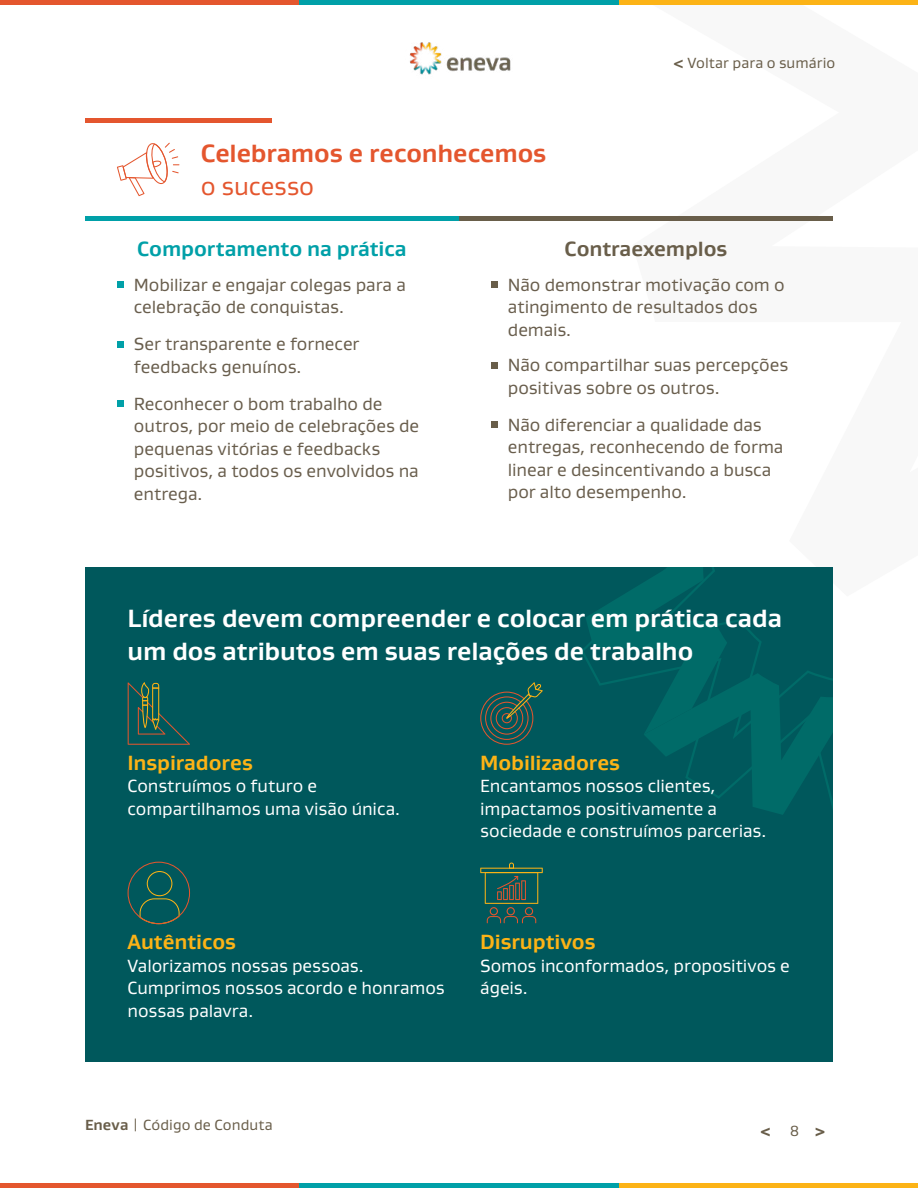
<style>
.page{position:relative;width:918px;height:1188px;background:#fff}
.page>*{position:absolute;margin:0;border:0;box-sizing:border-box;transform-origin:0 0}
.t1{font:700 25.5px/33px "Gustan";letter-spacing:-.005em;color:#fff}
.t2{font:700 25.5px "Gustan";letter-spacing:-.005em;color:#e4562e}
.t3{font:25.5px "Gustan";letter-spacing:-.005em;color:#e4562e}
.t4{font:700 21px "Gustan";letter-spacing:-.005em;color:#fcb316}
.t5{font:700 21px "Gustan";color:#00a0a8}
.t6{font:700 21px "Gustan";letter-spacing:-.005em;color:#695e4a}
.t7{font:18px/22.5px "Gustan";letter-spacing:-.005em;color:#695e4d}
.t8{font:18px/22.5px "Gustan";letter-spacing:-.005em;color:#fff}
.t9{font:15px "Gustan";letter-spacing:.005em;color:#695e4a}
.t10{font:800 15px "Gustan";color:#695e4a}
.s1{font-weight:700}
</style>
<div class="page">
<img style="left:410px;top:42px;width:101px;height:33px">
<div style="left:0;top:1183px;width:299px;height:5px;background:#e4562e"></div>
<div style="left:299px;top:1183px;width:320px;height:5px;background:#00a0a8"></div>
<div style="left:619px;top:1183px;width:299px;height:5px;background:#fcb316"></div>
<div style="left:0;top:0;width:299px;height:5px;background:#e4562e"></div>
<div style="left:299px;top:0;width:320px;height:5px;background:#00a0a8"></div>
<div style="left:619px;top:0;width:299px;height:5px;background:#fcb316"></div>
<svg style="left:117px;top:143px;width:62px;height:53px"></svg>
<hr style="left:85px;top:118px;width:187px;height:4px;background:#e4562e">
<hr style="left:85px;top:217px;width:374px;height:4px;background:#00a0a8">
<div style="left:117px;top:281px;width:6px;height:7px;background:#00a0a8"></div>
<svg style="left:117px;top:341px;width:6px;height:6px"></svg>
<svg style="left:117px;top:401px;width:6px;height:6px"></svg>
<hr style="left:459px;top:217px;width:374px;height:4px;background:#695e4a">
<div style="left:491px;top:281px;width:6px;height:7px;background:#695e4a"></div>
<div style="left:491px;top:362px;width:6px;height:7px;background:#695e4a"></div>
<svg style="left:491px;top:422px;width:6px;height:6px"></svg>
<div style="left:85px;top:567px;width:748px;height:495px;background:#00585c"></div>
<svg style="left:128px;top:862px;width:62px;height:62px"></svg>
<svg style="left:581px;top:567px;width:252px;height:248px"></svg>
<svg style="left:480px;top:682px;width:63px;height:63px"></svg>
<svg style="left:480px;top:863px;width:63px;height:60px"></svg>
<svg style="left:128px;top:682px;width:62px;height:63px"></svg>
<p class="t9" style="left:674px;top:54px;width:163px"><span class="s1">&lt;</span> Voltar para o sumário</p>
<h1 class="t2" style="left:201px;top:136px;width:347px">Celebramos e reconhecemos</h1>
<h1 class="t3" style="left:201px;top:169px;width:115px">o sucesso</h1>
<p class="t5" style="left:137px;top:235px;width:271px">Comportamento na prática</p>
<p class="t6" style="left:565px;top:235px;width:164px">Contraexemplos</p>
<p class="t7" style="left:134px;top:273px;width:274px">Mobilizar e engajar colegas para a celebração de conquistas.</p>
<p class="t7" style="left:134px;top:332px;width:227px">Ser transparente e fornecer feedbacks genuínos.</p>
<p class="t7" style="left:134px;top:392px;width:287px">Reconhecer o bom trabalho de outros, por meio de celebrações de pequenas vitórias e feedbacks positivos, a todos os envolvidos na entrega.</p>
<p class="t7" style="left:508px;top:273px;width:278px">Não demonstrar motivação com o atingimento de resultados dos demais.</p>
<p class="t7" style="left:508px;top:353px;width:282px">Não compartilhar suas percepções positivas sobre os outros.</p>
<p class="t7" style="left:508px;top:413px;width:277px">Não diferenciar a qualidade das entregas, reconhecendo de forma linear e desincentivando a busca por alto desempenho.</p>
<h1 class="t1" style="left:128px;top:601px;width:656px">Líderes devem compreender e colocar em prática cada um dos atributos em suas relações de trabalho</h1>
<p class="t4" style="left:128px;top:749px;width:127px">Inspiradores</p>
<p class="t8" style="left:128px;top:774px;width:274px">Construímos o futuro e compartilhamos uma visão única.</p>
<p class="t4" style="left:480px;top:749px;width:141px">Mobilizadores</p>
<p class="t8" style="left:480px;top:774px;width:287px">Encantamos nossos clientes, impactamos positivamente a sociedade e construímos parcerias.</p>
<p class="t4" style="left:128px;top:928px;width:110px">Autênticos</p>
<p class="t8" style="left:128px;top:954px;width:319px">Valorizamos nossas pessoas.<br>Cumprimos nossos acordo e honramos nossas palavra.</p>
<p class="t4" style="left:480px;top:928px;width:117px">Disruptivos</p>
<p class="t8" style="left:480px;top:954px;width:311px">Somos inconformados, propositivos e ágeis.</p>
<p class="t9" style="left:85px;top:1115px;width:189px"><span class="s1">Eneva</span> | Código de Conduta</p>
<p class="t10" style="left:761px;top:1121px;width:12px">&lt;</p>
<p class="t10" style="left:815px;top:1121px;width:12px">&gt;</p>
<p class="t9" style="left:790px;top:1121px;width:11px">8</p>
</div>
